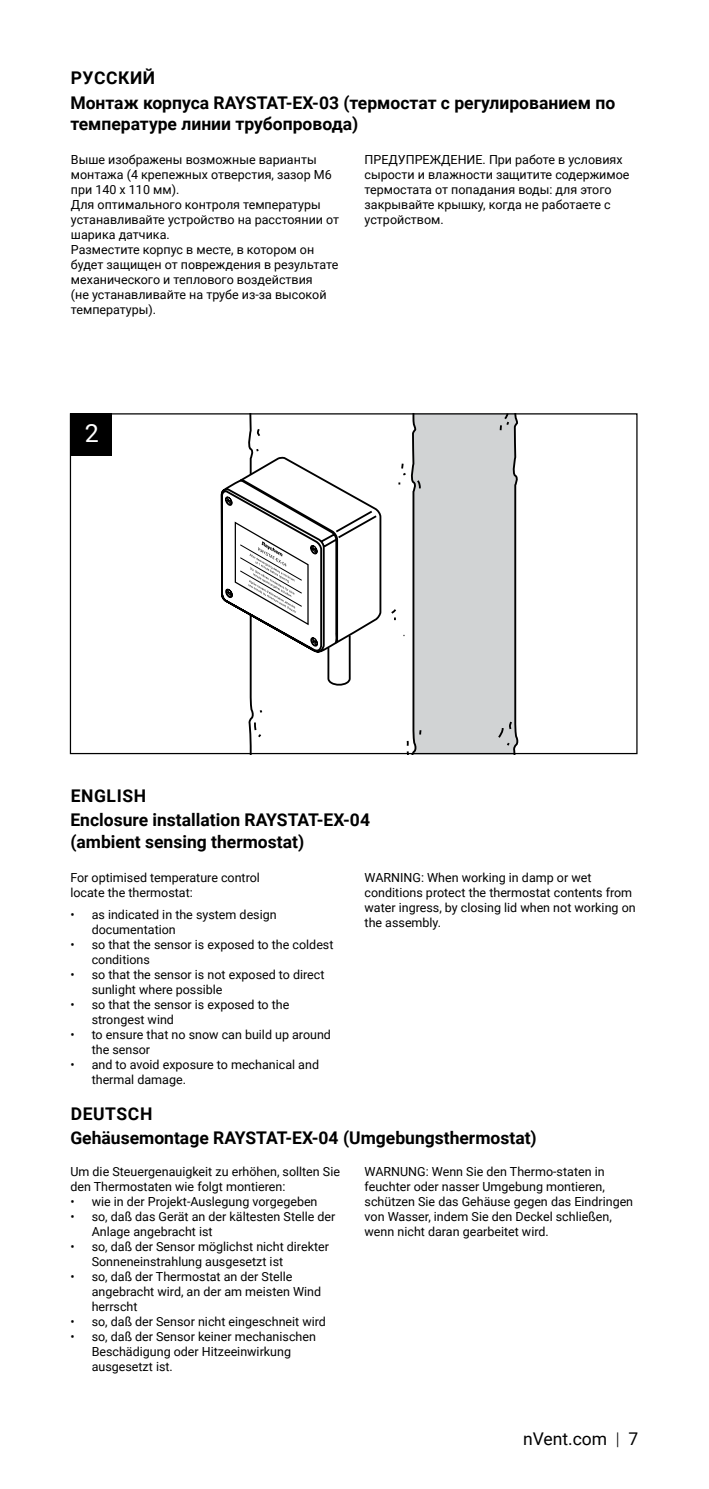
<style>
.page{position:relative;width:709px;height:1489px;background:#fff}
.page>*{position:absolute;margin:0;border:0;box-sizing:border-box;transform-origin:0 0}
.t1{font:25px "Roboto";color:#fff}
.t2{font:700 17.5px/24.5px "Roboto";color:#000}
.t3{font:17.5px "Roboto";color:#000}
.t4{font:12.5px/15px "Roboto";color:#000}
.s1{font-weight:300}
</style>
<div class="page">
<svg style="left:513px;top:415px;width:5px;height:337px"></svg>
<svg style="left:391px;top:415px;width:122px;height:337px"></svg>
<svg style="left:221px;top:415px;width:161px;height:337px"></svg>
<div style="left:70px;top:413px;width:42px;height:43px;background:#000"></div>
<h2 class="t2" style="left:70px;top:65px;width:546px">РУССКИЙ<br>Монтаж корпуса RAYSTAT-EX-03 (термостат с регулированием по</h2>
<h2 class="t2" style="left:70px;top:110px;width:289px">температуре линии трубопровода)</h2>
<p class="t4" style="left:71px;top:152px;width:270px">Выше изображены возможные варианты монтажа (4 крепежных отверстия, зазор M6 при 140 x 110 мм).<br>Для оптимального контроля температуры устанавливайте устройство на расстоянии от шарика датчика.<br>Разместите корпус в месте, в котором он будет защищен от повреждения в результате механического и теплового воздействия<br>(не устанавливайте на трубе из-за высокой температуры).</p>
<p class="t4" style="left:364px;top:152px;width:266px">ПРЕДУПРЕЖДЕНИЕ. При работе в условиях сырости и влажности защитите содержимое термостата от попадания воды: для этого закрывайте крышку, когда не работаете с устройством.</p>
<h1 class="t1" style="left:85px;top:416px;width:16px">2</h1>
<h2 class="t2" style="left:70px;top:782px;width:301px">ENGLISH<br>Enclosure installation RAYSTAT-EX-04</h2>
<h2 class="t2" style="left:70px;top:828px;width:235px">(ambient sensing thermostat)</h2>
<p class="t4" style="left:70px;top:869px;width:191px">For optimised temperature control locate the thermostat:</p>
<p class="t4" style="left:92px;top:906px;width:186px;text-indent:-21px">• as indicated in the system design documentation</p>
<p class="t4" style="left:92px;top:936px;width:243px;text-indent:-21px">• so that the sensor is exposed to the coldest conditions</p>
<p class="t4" style="left:92px;top:966px;width:234px;text-indent:-21px">• so that the sensor is not exposed to direct sunlight where possible</p>
<p class="t4" style="left:92px;top:996px;width:199px;text-indent:-21px">• so that the sensor is exposed to the strongest wind</p>
<p class="t4" style="left:92px;top:1026px;width:241px;text-indent:-21px">• to ensure that no snow can build up around the sensor</p>
<p class="t4" style="left:92px;top:1056px;width:229px;text-indent:-21px">• and to avoid exposure to mechanical and thermal damage.</p>
<p class="t4" style="left:364px;top:869px;width:272px">WARNING: When working in damp or wet conditions protect the thermostat contents from water ingress, by closing lid when not working on the assembly.</p>
<h2 class="t2" style="left:70px;top:1100px;width:468px">DEUTSCH<br>Gehäusemontage RAYSTAT-EX-04 (Umgebungsthermostat)</h2>
<p class="t4" style="left:70px;top:1163px;width:271px">Um die Steuergenauigkeit zu erhöhen, sollten Sie den Thermostaten wie folgt montieren:</p>
<p class="t4" style="left:70px;top:1193px;width:249px">• wie in der Projekt-Auslegung vorgegeben</p>
<p class="t4" style="left:92px;top:1208px;width:245px;text-indent:-21px">• so, daß das Gerät an der kältesten Stelle der<br>Anlage angebracht ist</p>
<p class="t4" style="left:92px;top:1238px;width:239px;text-indent:-21px">• so, daß der Sensor möglichst nicht direkter<br>Sonneneinstrahlung ausgesetzt ist</p>
<p class="t4" style="left:92px;top:1268px;width:231px;text-indent:-21px">• so, daß der Thermostat an der Stelle angebracht wird, an der am meisten Wind herrscht</p>
<p class="t4" style="left:70px;top:1313px;width:257px">• so, daß der Sensor nicht eingeschneit wird</p>
<p class="t4" style="left:92px;top:1328px;width:226px;text-indent:-21px">• so, daß der Sensor keiner mechanischen<br>Beschädigung oder Hitzeeinwirkung ausgesetzt ist.</p>
<p class="t4" style="left:364px;top:1163px;width:270px">WARNUNG: Wenn Sie den Thermo-staten in feuchter oder nasser Umgebung montieren, schützen Sie das Gehäuse gegen das Eindringen von Wasser, indem Sie den Deckel schließen, wenn nicht daran gearbeitet wird.</p>
<h2 class="t3" style="left:523px;top:1426px;width:117px">nVent.com <span class="s1">|</span> 7</h2>
</div>
